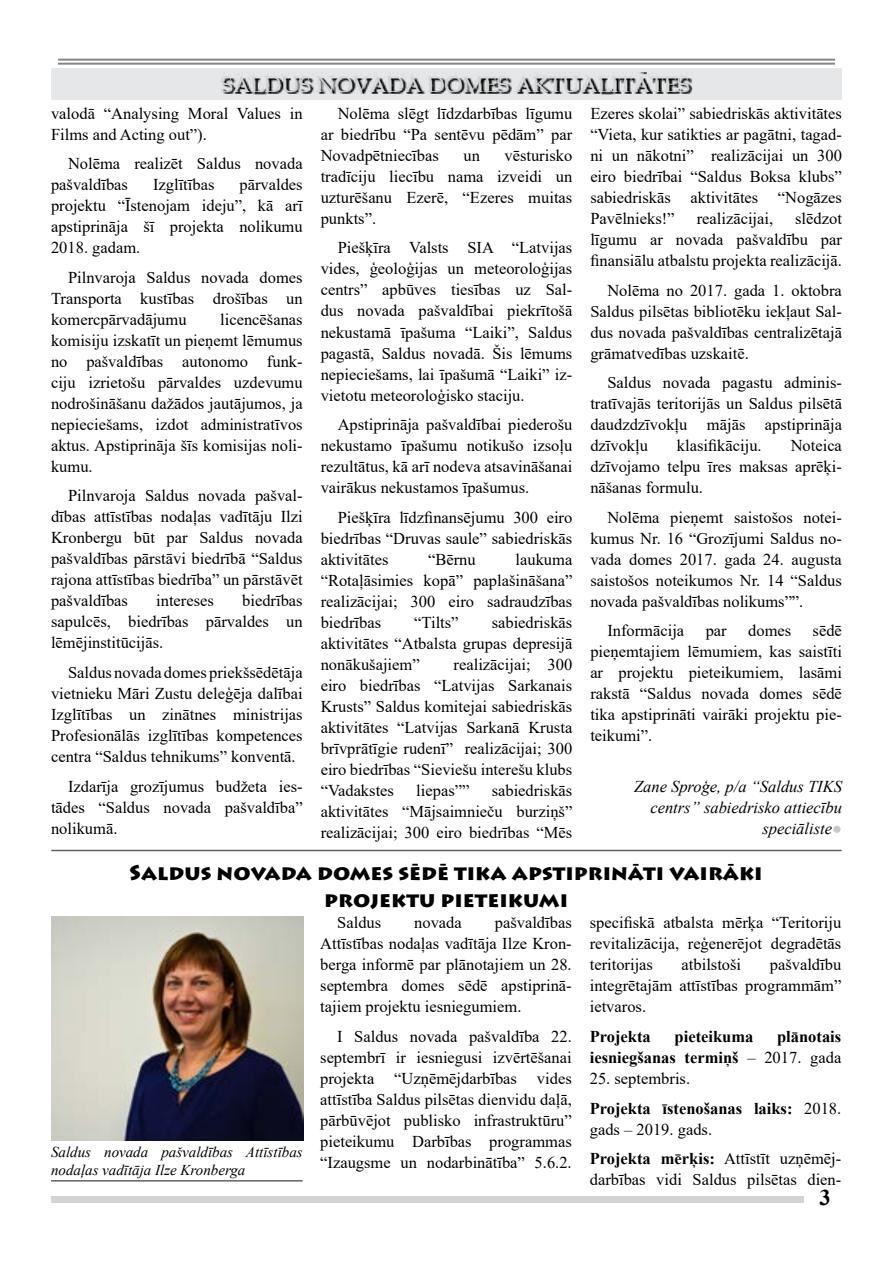
<style>
.page{position:relative;width:893px;height:1263px;background:#fff}
.page>*{position:absolute;margin:0;border:0;box-sizing:border-box;transform-origin:0 0}
.t1{font:22.5px "Book Antiqua";color:#d1d3d4}
.t2{font:700 22.5px "Times New Roman";color:#000}
.t3{font:900 21px/27px "Lithos Pro";color:#000;text-align:center}
.t4{font:16.5px/21px "Times New Roman";color:#000;text-align:justify}
.t5{font:700 16.5px/21px "Times New Roman";color:#000;text-align:right}
.t6{font:italic 16.5px/21px "Times New Roman";color:#000;text-align:right}
.t7{font:italic 15px/18px "Times New Roman";letter-spacing:-.03em;color:#000}
.s1{color:#c7c8ca}
.s2{font-weight:400}
.s3{font-weight:700}
</style>
<div class="page">
<div style="left:51px;top:1196px;width:753px;height:6px;background:#d1d3d4"></div>
<hr style="left:59px;top:59px;width:775px;height:2px;background:#848688">
<hr style="left:59px;top:63px;width:775px;height:2px;background:#848688">
<div style="left:51px;top:69px;width:791px;height:31px;background:#e6e7e8"></div>
<svg style="left:224px;top:73px;width:469px;height:22px"></svg>
<img style="left:51px;top:916px;width:252px;height:225px">
<hr style="left:51px;top:850px;width:791px;height:1px;background:#616264">
<hr style="left:51px;top:1180px;width:252px;height:1px;background:#616264">
<h1 class="t1" style="left:221px;top:69px;width:470px">SALDUS NOVADA DOMES AKTUALITĀTES</h1>
<p class="t4" style="left:51px;top:102px;width:253px">valodā “Analysing Moral Values in<br>Films and Acting out”).</p>
<p class="t4" style="left:51px;top:153px;width:253px;text-indent:17px">Nolēma realizēt Saldus novada pašvaldības</p>
<p class="t4" style="left:51px;top:174px;width:253px;text-indent:188px">pārvaldes projektu “Īstenojam ideju”, kā arī apstiprināja šī projekta nolikumu 2018. gadam.</p>
<p class="t4" style="left:51px;top:266px;width:253px;text-indent:17px">Pilnvaroja Saldus novada domes Transporta kustības drošības un komercpārvadājumu</p>
<p class="t4" style="left:153px;top:174px;width:63px">Izglītības</p>
<p class="t4" style="left:51px;top:308px;width:253px;text-indent:169px">licencēšanas komisiju izskatīt un pieņemt lēmumus no pašvaldības autonomo funk&shy;ciju izrietošu pārvaldes uzdevumu nodrošināšanu dažādos jautājumos, ja nepieciešams, izdot administratīvos aktus. Apstiprināja šīs komisijas noli&shy;kumu.</p>
<p class="t4" style="left:51px;top:485px;width:253px;text-indent:17px">Pilnvaroja Saldus novada pašval&shy;dības attīstības nodaļas vadītāju Ilzi Kronbergu būt par Saldus novada pašvaldības pārstāvi biedrībā “Saldus rajona attīstības biedrība” un pārstāvēt pašvaldības</p>
<p class="t4" style="left:51px;top:590px;width:253px;text-indent:191px">biedrības sapulcēs, biedrības pārvaldes un lēmējinstitūcijās.</p>
<p class="t4" style="left:51px;top:661px;width:253px;text-indent:17px">Saldus novada domes priekšsēdētāja vietnieku Māri Zustu deleģēja dalībai Izglītības un zinātnes ministrijas Profesionālās izglītības kompetences centra “Saldus tehnikums” konventā.</p>
<p class="t4" style="left:51px;top:775px;width:253px;text-indent:17px">Izdarīja grozījumus budžeta ies&shy;tādes “Saldus novada pašvaldība” nolikumā.</p>
<p class="t4" style="left:156px;top:590px;width:59px">intereses</p>
<p class="t4" style="left:321px;top:102px;width:253px;text-indent:17px">Nolēma slēgt līdzdarbības līgumu ar biedrību “Pa sentēvu pēdām” par Novadpētniecības</p>
<p class="t4" style="left:321px;top:144px;width:253px;text-indent:184px">vēsturisko tradīciju liecību nama izveidi un uzturēšanu Ezerē, “Ezeres muitas punkts”.</p>
<p class="t4" style="left:321px;top:237px;width:253px;text-indent:17px">Piešķīra Valsts SIA “Latvijas vides, ģeoloģijas un meteoroloģijas centrs” apbūves tiesības uz Sal&shy;dus novada pašvaldībai piekrītošā nekustamā īpašuma “Laiki”, Saldus pagastā, Saldus novadā. Šis lēmums nepieciešams, lai īpašumā “Laiki” iz&shy;vietotu meteoroloģisko staciju.</p>
<p class="t4" style="left:321px;top:413px;width:253px;text-indent:17px">Apstiprināja pašvaldībai piederošu nekustamo īpašumu notikušo izsoļu rezultātus, kā arī nodeva atsavināšanai vairākus nekustamos īpašumus.</p>
<p class="t4" style="left:321px;top:506px;width:253px;text-indent:17px">Piešķīra līdzfinansējumu 300 eiro biedrības “Druvas saule” sabiedriskās aktivitātes</p>
<p class="t4" style="left:463px;top:144px;width:18px">un</p>
<p class="t4" style="left:321px;top:548px;width:253px;text-indent:195px">laukuma “Rotaļāsimies kopā” paplašināšana” realizācijai; 300 eiro sadraudzības biedrības</p>
<p class="t4" style="left:428px;top:548px;width:49px">“Bērnu</p>
<p class="t4" style="left:321px;top:611px;width:253px;text-indent:171px">sabiedriskās aktivitātes “Atbalsta grupas depresijā nonākušajiem”</p>
<p class="t4" style="left:414px;top:611px;width:46px">“Tilts”</p>
<p class="t4" style="left:321px;top:653px;width:253px;text-indent:133px">realizācijai; 300 eiro biedrības “Latvijas Sarkanais Krusts” Saldus komitejai sabiedriskās aktivitātes “Latvijas Sarkanā Krusta brīvprātīgie rudenī” realizācijai; 300 eiro biedrības “Sieviešu interešu klubs “Vadakstes</p>
<p class="t4" style="left:321px;top:779px;width:253px;text-indent:171px">sabiedriskās aktivitātes “Mājsaimnieču burziņš” realizācijai; 300 eiro biedrības “Mēs</p>
<p class="t4" style="left:416px;top:779px;width:55px">liepas””</p>
<p class="t4" style="left:590px;top:103px;width:253px">Ezeres skolai” sabiedriskās aktivitātes “Vieta, kur satikties ar pagātni, tagad&shy;ni un nākotni” realizācijai un 300 eiro biedrībai “Saldus Boksa klubs” sabiedriskās aktivitātes “Nogāzes Pavēlnieks!”</p>
<p class="t4" style="left:697px;top:208px;width:78px">realizācijai,</p>
<p class="t4" style="left:590px;top:208px;width:253px;text-indent:205px">slēdzot līgumu ar novada pašvaldību par finansiālu atbalstu projekta realizācijā.</p>
<p class="t4" style="left:590px;top:279px;width:253px;text-indent:17px">Nolēma no 2017. gada 1. oktobra Saldus pilsētas bibliotēku iekļaut Sal&shy;dus novada pašvaldības centralizētajā grāmatvedības uzskaitē.</p>
<p class="t4" style="left:590px;top:372px;width:253px;text-indent:17px">Saldus novada pagastu adminis&shy;tratīvajās teritorijās un Saldus pilsētā daudzdzīvokļu mājās apstiprināja dzīvokļu</p>
<p class="t4" style="left:677px;top:435px;width:86px">klasifikāciju.</p>
<p class="t4" style="left:590px;top:435px;width:253px;text-indent:200px">Noteica dzīvojamo telpu īres maksas aprēķi&shy;nāšanas formulu.</p>
<p class="t4" style="left:590px;top:506px;width:253px;text-indent:17px">Nolēma pieņemt saistošos notei&shy;kumus Nr. 16 “Grozījumi Saldus no&shy;vada domes 2017. gada 24. augusta saistošos noteikumos Nr. 14 “Saldus novada pašvaldības nolikums””.</p>
<p class="t4" style="left:607px;top:620px;width:78px">Informācija</p>
<p class="t4" style="left:706px;top:620px;width:23px">par</p>
<p class="t4" style="left:748px;top:620px;width:45px">domes</p>
<p class="t4" style="left:590px;top:620px;width:253px;text-indent:222px">sēdē pieņemtajiem lēmumiem, kas saistīti ar projektu pieteikumiem, lasāmi rakstā “Saldus novada domes sēdē tika apstiprināti vairāki projektu pie&shy;teikumi”.</p>
<p class="t6" style="left:634px;top:775px;width:209px">Zane Sproģe, p/a “Saldus TIKS centrs” sabiedrisko attiecību speciāliste<span class="s1">●</span></p>
<p class="t3" style="left:130px;top:860px;width:634px">SALDUS NOVADA DOMES SĒDĒ TIKA APSTIPRINĀTI VAIRĀKI<br>PROJEKTU PIETEIKUMI</p>
<p class="t7" style="left:51px;top:1143px;width:253px">Saldus novada pašvaldības Attīstības nodaļas vadītāja Ilze Kronberga</p>
<p class="t4" style="left:320px;top:912px;width:253px;text-indent:175px">pašvaldības Attīstības nodaļas vadītāja Ilze Kron&shy;berga informē par plānotajiem un 28. septembra domes sēdē apstiprinā&shy;tajiem projektu iesniegumiem.</p>
<p class="t4" style="left:320px;top:1025px;width:253px;text-indent:17px">I Saldus novada pašvaldība 22. septembrī ir iesniegusi izvērtēšanai projekta “Uzņēmējdarbības vides attīstība Saldus pilsētas dienvidu daļā, pārbūvējot publisko infrastruktūru” pieteikumu Darbības programmas “Izaugsme un nodarbinātība” 5.6.2.</p>
<p class="t4" style="left:337px;top:912px;width:46px">Saldus</p>
<p class="t4" style="left:414px;top:912px;width:49px">novada</p>
<p class="t4" style="left:590px;top:912px;width:253px">specifiskā atbalsta mērķa “Teritoriju revitalizācija, reģenerējot degradētās teritorijas</p>
<p class="t4" style="left:590px;top:954px;width:253px;text-indent:180px">pašvaldību integrētajām attīstības programmām” ietvaros.</p>
<p class="t5" style="left:590px;top:1025px;width:63px">Projekta</p>
<p class="t5" style="left:675px;top:1025px;width:80px">pieteikuma</p>
<p class="t4" style="left:682px;top:954px;width:61px">atbilstoši</p>
<p class="t5" style="left:590px;top:1025px;width:253px">plānotais<br>iesniegšanas termiņš <span class="s2">– 2017. gada</span></p>
<p class="t5" style="left:590px;top:1063px;width:253px;line-height:29.5px;text-align:left"><span class="s2">25. septembris.<br></span>Projekta īstenošanas laiks: <span class="s2">2018.</span></p>
<p class="t4" style="left:590px;top:1114px;width:252px;line-height:29.5px">gads – 2019. gads.<br><span class="s3">Projekta mērķis:</span> Attīstīt uzņēmēj-</p>
<p class="t4" style="left:590px;top:1168px;width:253px">darbības vidi Saldus pilsētas dien-</p>
<h1 class="t2" style="left:819px;top:1181px;width:13px">3</h1>
</div>
